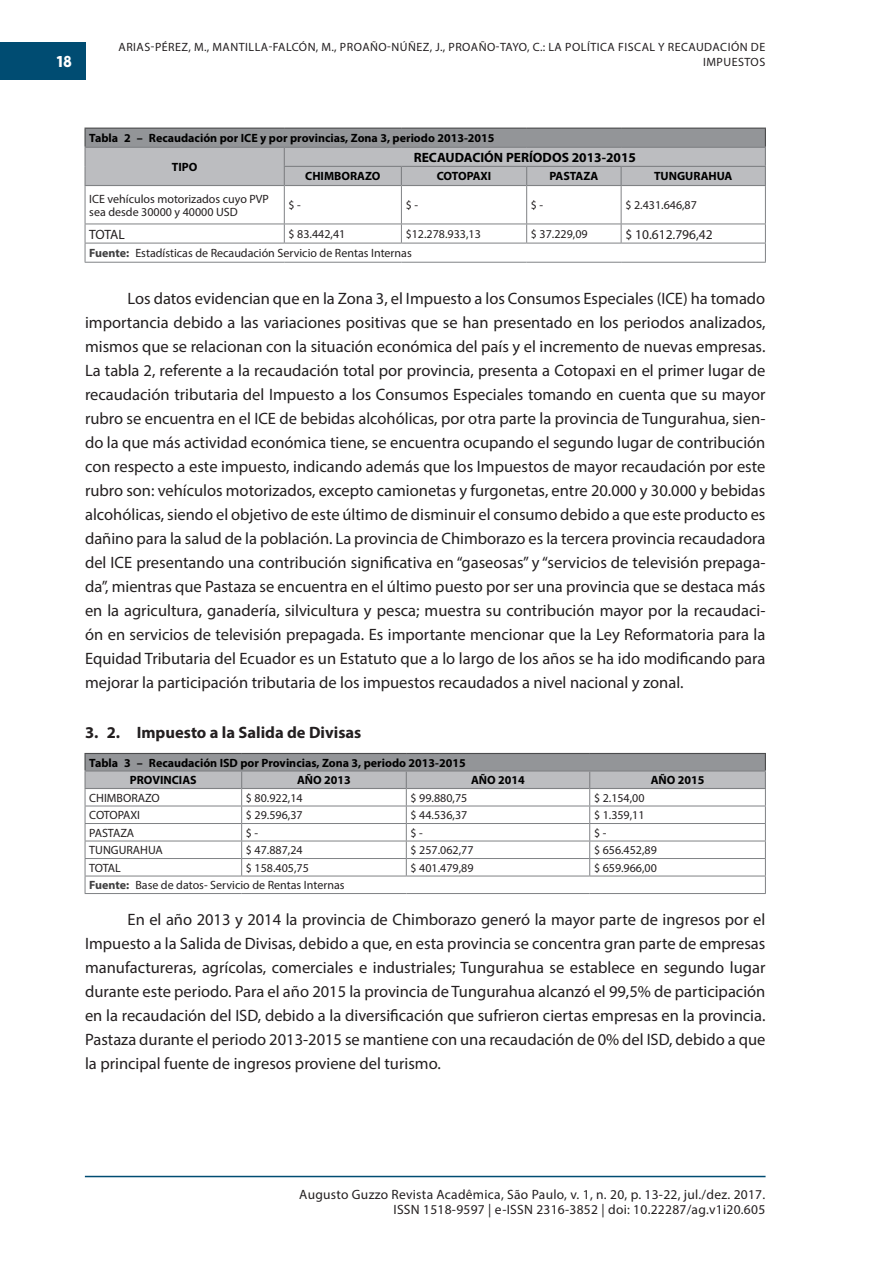
<style>
.page{position:relative;width:893px;height:1263px;background:#fff}
.page>*{position:absolute;margin:0;border:0;box-sizing:border-box;transform-origin:0 0}
.t1{font:800 18px "Vision";color:#fff}
.AG_texto{font:16.5px/24px "Myriad Pro";color:#231f20;text-align:justify}
.t2{font:700 16.5px "Myriad Pro";color:#231f20}
.AG_Tabela_texto{font:13.5px/15px "Myriad Pro";letter-spacing:.02em;color:#231f20;text-align:right}
.AG_tabela_cabeçalho{font:700 13.5px "Myriad Pro";color:#000}
.AG_Tabela_texto-2{font:13.5px "Myriad Pro";color:#231f20}
.AG_Tabela_texto-3{font:12px "Myriad Pro";color:#231f20}
.AG_tabela_cabeçalho-2{font:700 12px "Myriad Pro";color:#000}
.AG_Tabela_texto-4{font:12px/15px "Myriad Pro";letter-spacing:.04em;color:#231f20;text-align:right}
.AG_tabela_cabeçalho-3{font:700 12px "Myriad Pro";letter-spacing:-.03em;color:#000}
.AG_Tabela_texto-5{font:12px "Myriad Pro";letter-spacing:-.02em;color:#231f20}
.s1{font-weight:700;color:#3e3e3f}
</style>
<div class="page">
<hr style="left:85px;top:1176px;width:681px;height:1px;background:#004c72">
<div style="left:0;top:42px;width:85px;height:38px;background:#004c72"></div>
<svg style="left:86px;top:186px;width:679px;height:76px"></svg>
<hr style="left:284px;top:186px;width:1px;height:38px;background:#808285">
<hr style="left:401px;top:186px;width:1px;height:38px;background:#808285">
<hr style="left:526px;top:186px;width:1px;height:38px;background:#808285">
<hr style="left:621px;top:186px;width:1px;height:38px;background:#808285">
<hr style="left:85px;top:224px;width:199px;height:1px;background:#808285">
<hr style="left:284px;top:224px;width:117px;height:1px;background:#808285">
<svg style="left:284px;top:224px;width:1px;height:19px"></svg>
<hr style="left:401px;top:224px;width:126px;height:1px;background:#808285">
<svg style="left:401px;top:224px;width:1px;height:19px"></svg>
<hr style="left:527px;top:224px;width:94px;height:1px;background:#808285">
<svg style="left:526px;top:224px;width:1px;height:19px"></svg>
<hr style="left:621px;top:224px;width:145px;height:1px;background:#808285">
<svg style="left:621px;top:224px;width:1px;height:19px"></svg>
<hr style="left:85px;top:186px;width:1px;height:38px;background:#808285">
<hr style="left:765px;top:186px;width:1px;height:38px;background:#808285">
<hr style="left:84px;top:128px;width:200px;height:1px;background:#4b4c4d">
<hr style="left:284px;top:128px;width:117px;height:1px;background:#4b4c4d">
<hr style="left:401px;top:128px;width:126px;height:1px;background:#4b4c4d">
<hr style="left:527px;top:128px;width:94px;height:1px;background:#4b4c4d">
<hr style="left:621px;top:128px;width:145px;height:1px;background:#4b4c4d">
<svg style="left:84px;top:129px;width:682px;height:56px;background:#acadb0"></svg>
<hr style="left:84px;top:185px;width:200px;height:1px;background:#808285">
<hr style="left:284px;top:185px;width:117px;height:1px;background:#808285">
<hr style="left:401px;top:185px;width:126px;height:1px;background:#808285">
<hr style="left:527px;top:185px;width:94px;height:1px;background:#808285">
<hr style="left:621px;top:185px;width:145px;height:1px;background:#808285">
<hr style="left:85px;top:243px;width:199px;height:1px;background:#808285">
<svg style="left:85px;top:224px;width:1px;height:38px"></svg>
<hr style="left:284px;top:243px;width:117px;height:1px;background:#808285">
<hr style="left:401px;top:243px;width:126px;height:1px;background:#808285">
<hr style="left:527px;top:243px;width:94px;height:1px;background:#808285">
<hr style="left:621px;top:243px;width:145px;height:1px;background:#808285">
<svg style="left:765px;top:224px;width:1px;height:38px"></svg>
<hr style="left:85px;top:262px;width:199px;height:1px;background:#808285">
<hr style="left:284px;top:262px;width:117px;height:1px;background:#808285">
<hr style="left:401px;top:262px;width:126px;height:1px;background:#808285">
<hr style="left:527px;top:262px;width:94px;height:1px;background:#808285">
<hr style="left:621px;top:262px;width:145px;height:1px;background:#808285">
<hr style="left:84px;top:753px;width:158px;height:1px;background:#4b4c4d">
<hr style="left:242px;top:753px;width:164px;height:1px;background:#4b4c4d">
<hr style="left:406px;top:753px;width:184px;height:1px;background:#4b4c4d">
<hr style="left:590px;top:753px;width:176px;height:1px;background:#4b4c4d">
<svg style="left:84px;top:754px;width:682px;height:139px"></svg>
<hr style="left:85px;top:893px;width:157px;height:1px;background:#808285">
<hr style="left:242px;top:893px;width:164px;height:1px;background:#808285">
<hr style="left:406px;top:893px;width:184px;height:1px;background:#808285">
<hr style="left:590px;top:893px;width:176px;height:1px;background:#808285">
<p class="t1" style="left:56px;top:51px;width:18px">18</p>
<p class="AG_Tabela_texto-4" style="left:119px;top:39px;width:648px">ARIAS-PÉREZ, M., MANTILLA-FALCÓN, M., PROAÑO-NÚÑEZ, J., PROAÑO-TAYO, C.: LA POLÍTICA FISCAL Y RECAUDACIÓN DE<br>IMPUESTOS</p>
<p class="AG_tabela_cabeçalho-2" style="left:89px;top:130px;width:407px">Tabla 2 – Recaudación por ICE y por provincias, Zona 3, periodo 2013-2015</p>
<p class="AG_tabela_cabeçalho-2" style="left:172px;top:159px;width:27px">TIPO</p>
<p class="AG_tabela_cabeçalho" style="left:414px;top:149px;width:224px">RECAUDACIÓN PERÍODOS 2013-2015</p>
<p class="AG_tabela_cabeçalho-2" style="left:305px;top:169px;width:77px">CHIMBORAZO</p>
<p class="AG_tabela_cabeçalho-3" style="left:437px;top:169px;width:56px">COTOPAXI</p>
<p class="AG_tabela_cabeçalho-2" style="left:549px;top:169px;width:51px">PASTAZA</p>
<p class="AG_tabela_cabeçalho-2" style="left:654px;top:169px;width:80px">TUNGURAHUA</p>
<p class="AG_Tabela_texto-3" style="left:89px;top:191px;width:181px">ICE vehículos motorizados cuyo PVP</p>
<p class="AG_Tabela_texto-3" style="left:89px;top:205px;width:150px">sea desde 30000 y 40000 USD</p>
<p class="AG_Tabela_texto-3" style="left:289px;top:198px;width:14px">$ -</p>
<p class="AG_Tabela_texto-3" style="left:406px;top:198px;width:14px">$ -</p>
<p class="AG_Tabela_texto-3" style="left:531px;top:198px;width:14px">$ -</p>
<p class="AG_Tabela_texto-3" style="left:625px;top:198px;width:73px">$ 2.431.646,87</p>
<p class="AG_Tabela_texto" style="left:89px;top:226px;width:37px">TOTAL</p>
<p class="AG_Tabela_texto-3" style="left:289px;top:227px;width:58px">$ 83.442,41</p>
<p class="AG_Tabela_texto-3" style="left:406px;top:227px;width:77px">$12.278.933,13</p>
<p class="AG_Tabela_texto-3" style="left:531px;top:227px;width:58px">$ 37.229,09</p>
<p class="AG_Tabela_texto-2" style="left:625px;top:226px;width:89px">$ 10.612.796,42</p>
<p class="AG_Tabela_texto-3" style="left:89px;top:246px;width:324px"><span class="s1">Fuente:</span> Estadísticas de Recaudación Servicio de Rentas Internas</p>
<p class="AG_texto" style="left:85px;top:286px;width:682px;text-indent:43px">Los datos evidencian que en la Zona 3, el Impuesto a los Consumos Especiales (ICE) ha tomado importancia debido a las variaciones positivas que se han presentado en los periodos analizados, mismos que se relacionan con la situación económica del país y el incremento de nuevas empresas.<br>La tabla 2, referente a la recaudación total por provincia, presenta a Cotopaxi en el primer lugar de recaudación tributaria del Impuesto a los Consumos Especiales tomando en cuenta que su mayor rubro se encuentra en el ICE de bebidas alcohólicas, por otra parte la provincia de Tungurahua, sien&shy;do la que más actividad económica tiene, se encuentra ocupando el segundo lugar de contribución con respecto a este impuesto, indicando además que los Impuestos de mayor recaudación por este rubro son: vehículos motorizados, excepto camionetas y furgonetas, entre 20.000 y 30.000 y bebidas alcohólicas, siendo el objetivo de este último de disminuir el consumo debido a que este producto es dañino para la salud de la población. La provincia de Chimborazo es la tercera provincia recaudadora del ICE presentando una contribución significativa en “gaseosas” y “servicios de televisión prepaga&shy;da”, mientras que Pastaza se encuentra en el último puesto por ser una provincia que se destaca más en la agricultura, ganadería, silvicultura y pesca; muestra su contribución mayor por la recaudaci&shy;ón en servicios de televisión prepagada. Es importante mencionar que la Ley Reformatoria para la Equidad Tributaria del Ecuador es un Estatuto que a lo largo de los años se ha ido modificando para mejorar la participación tributaria de los impuestos recaudados a nivel nacional y zonal.</p>
<p class="t2" style="left:85px;top:722px;width:278px">3. 2. Impuesto a la Salida de Divisas</p>
<p class="AG_tabela_cabeçalho-2" style="left:89px;top:755px;width:378px">Tabla 3 – Recaudación ISD por Provincias, Zona 3, periodo 2013-2015</p>
<p class="AG_tabela_cabeçalho-2" style="left:130px;top:772px;width:68px">PROVINCIAS</p>
<p class="AG_tabela_cabeçalho-2" style="left:297px;top:772px;width:55px">AÑO 2013</p>
<p class="AG_tabela_cabeçalho-2" style="left:471px;top:772px;width:55px">AÑO 2014</p>
<p class="AG_tabela_cabeçalho-2" style="left:651px;top:772px;width:55px">AÑO 2015</p>
<p class="AG_Tabela_texto-3" style="left:89px;top:790px;width:72px">CHIMBORAZO</p>
<p class="AG_Tabela_texto-3" style="left:246px;top:790px;width:58px">$ 80.922,14</p>
<p class="AG_Tabela_texto-3" style="left:411px;top:790px;width:58px">$ 99.880,75</p>
<p class="AG_Tabela_texto-3" style="left:594px;top:790px;width:52px">$ 2.154,00</p>
<p class="AG_Tabela_texto-5" style="left:89px;top:808px;width:52px">COTOPAXI</p>
<p class="AG_Tabela_texto-3" style="left:246px;top:808px;width:58px">$ 29.596,37</p>
<p class="AG_Tabela_texto-3" style="left:411px;top:808px;width:58px">$ 44.536,37</p>
<p class="AG_Tabela_texto-3" style="left:594px;top:808px;width:52px">$ 1.359,11</p>
<p class="AG_Tabela_texto-3" style="left:89px;top:825px;width:47px">PASTAZA</p>
<p class="AG_Tabela_texto-3" style="left:246px;top:825px;width:14px">$ -</p>
<p class="AG_Tabela_texto-3" style="left:411px;top:825px;width:14px">$ -</p>
<p class="AG_Tabela_texto-3" style="left:594px;top:825px;width:14px">$ -</p>
<p class="AG_Tabela_texto-3" style="left:89px;top:843px;width:75px">TUNGURAHUA</p>
<p class="AG_Tabela_texto-3" style="left:246px;top:843px;width:58px">$ 47.887,24</p>
<p class="AG_Tabela_texto-3" style="left:411px;top:843px;width:64px">$ 257.062,77</p>
<p class="AG_Tabela_texto-3" style="left:594px;top:843px;width:64px">$ 656.452,89</p>
<p class="AG_Tabela_texto-3" style="left:89px;top:860px;width:33px">TOTAL</p>
<p class="AG_Tabela_texto-3" style="left:246px;top:860px;width:64px">$ 158.405,75</p>
<p class="AG_Tabela_texto-3" style="left:411px;top:860px;width:64px">$ 401.479,89</p>
<p class="AG_Tabela_texto-3" style="left:594px;top:860px;width:64px">$ 659.966,00</p>
<p class="AG_Tabela_texto-3" style="left:89px;top:878px;width:257px"><span class="s1">Fuente:</span> Base de datos- Servicio de Rentas Internas</p>
<p class="AG_texto" style="left:85px;top:907px;width:682px;text-indent:43px">En el año 2013 y 2014 la provincia de Chimborazo generó la mayor parte de ingresos por el Impuesto a la Salida de Divisas, debido a que, en esta provincia se concentra gran parte de empresas manufactureras, agrícolas, comerciales e industriales; Tungurahua se establece en segundo lugar durante este periodo. Para el año 2015 la provincia de Tungurahua alcanzó el 99,5% de participación en la recaudación del ISD, debido a la diversificación que sufrieron ciertas empresas en la provincia.<br>Pastaza durante el periodo 2013-2015 se mantiene con una recaudación de 0% del ISD, debido a que la principal fuente de ingresos proviene del turismo.</p>
<p class="AG_Tabela_texto" style="left:299px;top:1186px;width:467px">Augusto Guzzo Revista Acadêmica, São Paulo, v. 1, n. 20, p. 13-22, jul./dez. 2017.<br>ISSN 1518-9597 | e-ISSN 2316-3852 | doi: 10.22287/ag.v1i20.605</p>
</div>
